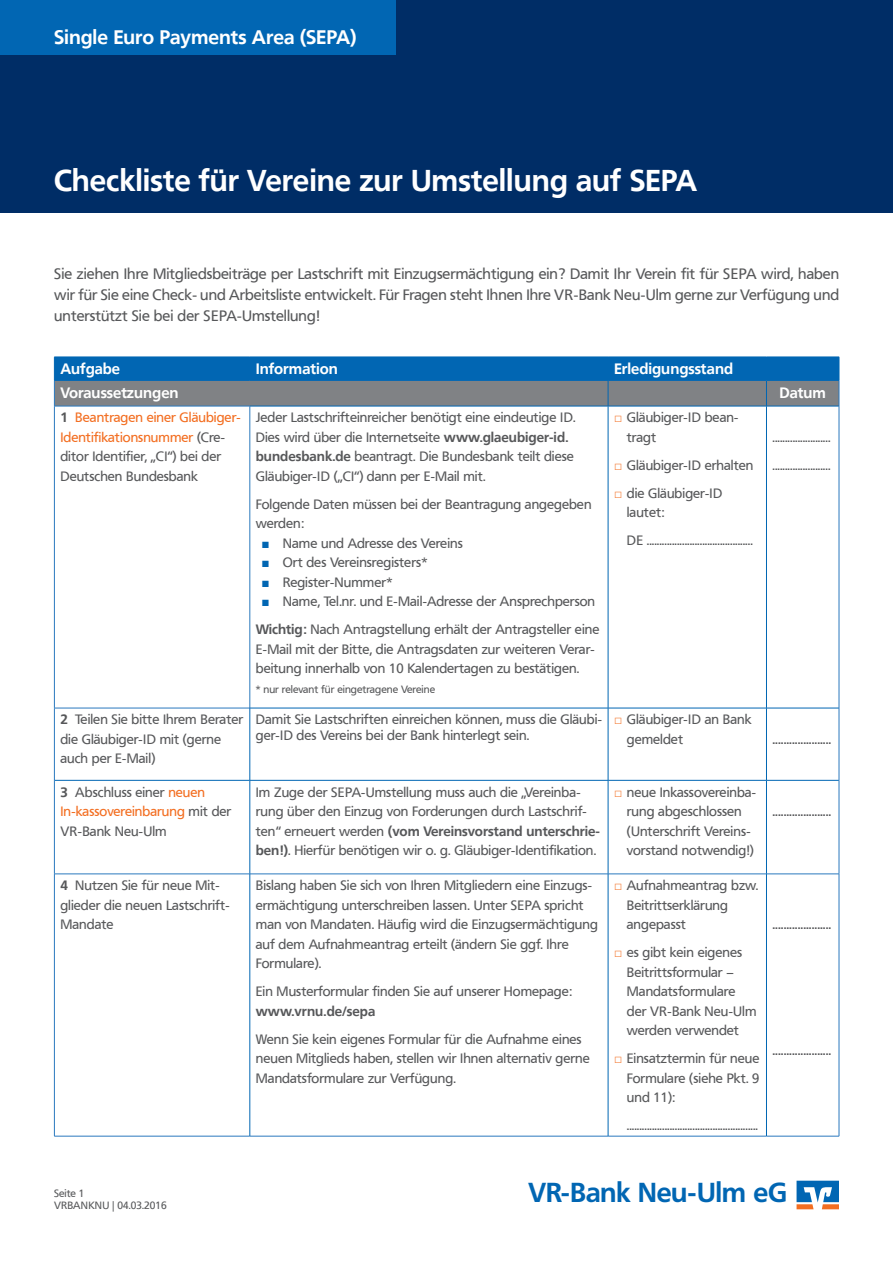
<style>
.page{position:relative;width:893px;height:1263px;background:#fff}
.page>*{position:absolute;margin:0;border:0;box-sizing:border-box;transform-origin:0 0}
.t1{font:700 30px "Frutiger VR";color:#fff}
.t2{font:700 27.15px "Frutiger VR";letter-spacing:-.01em;color:#0166b3}
.t3{font:700 19.5px "Frutiger VR";color:#fff}
.t4{font:15px/21px "Frutiger VR";color:#57585a;text-align:justify}
.t5{font:700 15px "Frutiger VR";color:#fff}
.t6{font:13.5px/19.5px "Frutiger VR";color:#57585a}
.t7{font:700 13.5px "Frutiger VR";color:#57585a}
.t8{font:10.5px/12.6px "Frutiger VR";color:#57585a}
.s1{font-weight:700}
.s2{color:#f36e21}
.s3{font-family:"Arial";color:#0166b3}
.s4{font-family:"Arial";color:#f36e21}
</style>
<div class="page">
<div style="left:0;top:0;width:893px;height:213px;background:#002d66"></div>
<div style="left:0;top:0;width:395px;height:54px;background:#0166b3"></div>
<hr style="left:54px;top:406px;width:196px;height:1px;background:#2b79be">
<hr style="left:54px;top:406px;width:1px;height:302px;background:#2b79be">
<hr style="left:250px;top:406px;width:1px;height:302px;background:#2b79be">
<hr style="left:839px;top:406px;width:1px;height:302px;background:#2b79be">
<hr style="left:54px;top:708px;width:196px;height:1px;background:#2b79be">
<hr style="left:54px;top:708px;width:1px;height:72px;background:#2b79be">
<hr style="left:839px;top:708px;width:1px;height:72px;background:#2b79be">
<hr style="left:54px;top:780px;width:1px;height:94px;background:#2b79be">
<hr style="left:839px;top:780px;width:1px;height:94px;background:#2b79be">
<hr style="left:54px;top:874px;width:196px;height:1px;background:#2b79be">
<hr style="left:54px;top:874px;width:1px;height:262px;background:#2b79be">
<hr style="left:250px;top:874px;width:358px;height:1px;background:#2b79be">
<hr style="left:608px;top:874px;width:158px;height:1px;background:#2b79be">
<hr style="left:766px;top:874px;width:73px;height:1px;background:#2b79be">
<hr style="left:839px;top:874px;width:1px;height:262px;background:#2b79be">
<hr style="left:54px;top:1136px;width:196px;height:1px;background:#2b79be">
<hr style="left:250px;top:1136px;width:358px;height:1px;background:#2b79be">
<hr style="left:608px;top:1136px;width:158px;height:1px;background:#2b79be">
<hr style="left:766px;top:1136px;width:73px;height:1px;background:#2b79be">
<hr style="left:250px;top:406px;width:358px;height:1px;background:#0166b3">
<hr style="left:608px;top:406px;width:158px;height:1px;background:#0166b3">
<hr style="left:608px;top:406px;width:1px;height:302px;background:#0166b3">
<hr style="left:766px;top:406px;width:73px;height:1px;background:#0166b3">
<hr style="left:766px;top:406px;width:1px;height:302px;background:#0166b3">
<hr style="left:250px;top:708px;width:358px;height:1px;background:#0166b3">
<hr style="left:250px;top:708px;width:1px;height:72px;background:#0166b3">
<hr style="left:608px;top:708px;width:158px;height:1px;background:#0166b3">
<hr style="left:608px;top:708px;width:1px;height:72px;background:#0166b3">
<hr style="left:766px;top:708px;width:73px;height:1px;background:#0166b3">
<hr style="left:766px;top:708px;width:1px;height:72px;background:#0166b3">
<hr style="left:55px;top:780px;width:195px;height:1px;background:#0166b3">
<hr style="left:250px;top:780px;width:358px;height:1px;background:#0166b3">
<hr style="left:250px;top:780px;width:1px;height:94px;background:#0166b3">
<hr style="left:608px;top:780px;width:158px;height:1px;background:#0166b3">
<hr style="left:608px;top:780px;width:1px;height:94px;background:#0166b3">
<hr style="left:766px;top:780px;width:73px;height:1px;background:#0166b3">
<hr style="left:766px;top:780px;width:1px;height:94px;background:#0166b3">
<hr style="left:250px;top:874px;width:1px;height:262px;background:#0166b3">
<hr style="left:608px;top:874px;width:1px;height:262px;background:#0166b3">
<hr style="left:766px;top:874px;width:1px;height:262px;background:#0166b3">
<svg style="left:54px;top:357px;width:786px;height:49px;background:#41749b"></svg>
<hr style="left:54px;top:380px;width:196px;height:1px;background:#0166b3">
<hr style="left:250px;top:380px;width:358px;height:1px;background:#0166b3">
<hr style="left:608px;top:380px;width:158px;height:1px;background:#0166b3">
<hr style="left:766px;top:380px;width:73px;height:1px;background:#0166b3">
<svg style="left:796px;top:1181px;width:43px;height:28px"></svg>
<h3 class="t3" style="left:54px;top:25px;width:304px">Single Euro Payments Area (SEPA)</h3>
<h1 class="t1" style="left:54px;top:163px;width:645px">Checkliste für Vereine zur Umstellung auf SEPA</h1>
<p class="t4" style="left:54px;top:264px;width:786px">Sie ziehen Ihre Mitgliedsbeiträge per Lastschrift mit Einzugsermächtigung ein? Damit Ihr Verein fit für SEPA wird, haben wir für Sie eine Check- und Arbeitsliste entwickelt. Für Fragen steht Ihnen Ihre VR-Bank Neu-Ulm gerne zur Verfügung und unterstützt Sie bei der SEPA-Umstellung!</p>
<p class="t5" style="left:60px;top:360px;width:61px">Aufgabe</p>
<p class="t5" style="left:256px;top:360px;width:84px">Information</p>
<p class="t5" style="left:614px;top:360px;width:121px">Erledigungsstand</p>
<p class="t5" style="left:60px;top:384px;width:120px">Voraussetzungen</p>
<p class="t5" style="left:779px;top:384px;width:48px">Datum</p>
<p class="t6" style="left:60px;top:408px;width:182px"><span class="s1">1</span> <span class="s2">Beantragen einer Gläubiger-<br>Identifikationsnummer</span> (Cre&shy;ditor Identifier, „CI“) bei der<br>Deutschen Bundesbank</p>
<p class="t6" style="left:256px;top:408px;width:321px">Jeder Lastschrifteinreicher benötigt eine eindeutige ID.<br>Dies wird über die Internetseite <span class="s1">www.glaeubiger-id. bundesbank.de</span> beantragt. Die Bundesbank teilt diese Gläubiger-ID („CI“) dann per E-Mail mit.</p>
<p class="t6" style="left:256px;top:494px;width:337px">Folgende Daten müssen bei der Beantragung angegeben werden:</p>
<p class="t6" style="left:262px;top:533px;width:203px"><span class="s3">■</span> Name und Adresse des Vereins</p>
<p class="t6" style="left:262px;top:553px;width:168px"><span class="s3">■</span> Ort des Vereinsregisters*</p>
<p class="t6" style="left:262px;top:572px;width:133px"><span class="s3">■</span> Register-Nummer*</p>
<p class="t6" style="left:256px;top:588px;width:345px;line-height:28px;text-align:center"><span class="s3">■</span> Name, Tel.nr. und E-Mail-Adresse der Ansprechperson<br><span class="s1">Wichtig:</span> Nach Antragstellung erhält der Antragsteller eine</p>
<p class="t6" style="left:256px;top:639px;width:340px">E-Mail mit der Bitte, die Antragsdaten zur weiteren Verar&shy;beitung innerhalb von 10 Kalendertagen zu bestätigen.</p>
<p class="t8" style="left:256px;top:683px;width:181px">* nur relevant für eingetragene Vereine</p>
<p class="t6" style="left:627px;top:408px;width:113px;text-indent:-13px"><span class="s4">□</span> Gläubiger-ID bean&shy;tragt</p>
<p class="t6" style="left:614px;top:455px;width:141px"><span class="s4">□</span> Gläubiger-ID erhalten</p>
<p class="t6" style="left:627px;top:483px;width:97px;text-indent:-13px"><span class="s4">□</span> die Gläubiger-ID lautet:</p>
<p class="t6" style="left:627px;top:531px;width:128px">DE ..........................................</p>
<p class="t6" style="left:772px;top:423px;width:60px;line-height:28px">....................... .......................</p>
<p class="t6" style="left:60px;top:710px;width:184px"><span class="s1">2</span> Teilen Sie bitte Ihrem Berater die Gläubiger-ID mit (gerne auch per E-Mail)</p>
<p class="t6" style="left:256px;top:711px;width:348px;line-height:16.2px">Damit Sie Lastschriften einreichen können, muss die Gläubi&shy;ger-ID des Vereins bei der Bank hinterlegt sein.</p>
<p class="t6" style="left:627px;top:710px;width:126px;text-indent:-13px"><span class="s4">□</span> Gläubiger-ID an Bank gemeldet</p>
<p class="t6" style="left:60px;top:782px;width:172px"><span class="s1">3</span> Abschluss einer <span class="s2">neuen<br>In-kassovereinbarung</span> mit der<br>VR-Bank Neu-Ulm</p>
<p class="t6" style="left:256px;top:782px;width:346px">Im Zuge der SEPA-Umstellung muss auch die „Vereinba&shy;rung über den Einzug von Forderungen durch Lastschrif&shy;ten“ erneuert werden <span class="s1">(vom Vereinsvorstand unterschrie&shy;ben!)</span>. Hierfür benötigen wir o. g. Gläubiger-Identifikation.</p>
<p class="t6" style="left:627px;top:782px;width:131px;text-indent:-13px"><span class="s4">□</span> neue Inkassovereinba&shy;rung abgeschlossen (Unterschrift Vereins&shy;vorstand notwendig!)</p>
<p class="t6" style="left:60px;top:876px;width:171px"><span class="s1">4</span> Nutzen Sie für neue Mit&shy;glieder die neuen Lastschrift-<br>Mandate</p>
<p class="t6" style="left:256px;top:876px;width:344px">Bislang haben Sie sich von Ihren Mitgliedern eine Einzugs&shy;ermächtigung unterschreiben lassen. Unter SEPA spricht man von Mandaten. Häufig wird die Einzugsermächtigung auf dem Aufnahmeantrag erteilt (ändern Sie ggf. Ihre Formulare).</p>
<p class="t6" style="left:256px;top:982px;width:318px">Ein Musterformular finden Sie auf unserer Homepage:</p>
<p class="t7" style="left:256px;top:1003px;width:121px">www.vrnu.de/sepa</p>
<p class="t6" style="left:256px;top:1029px;width:336px">Wenn Sie kein eigenes Formular für die Aufnahme eines neuen Mitglieds haben, stellen wir Ihnen alternativ gerne<br>Mandatsformulare zur Verfügung.</p>
<p class="t6" style="left:627px;top:876px;width:133px;text-indent:-13px"><span class="s4">□</span> Aufnahmeantrag bzw.<br>Beitrittserklärung angepasst</p>
<p class="t6" style="left:627px;top:943px;width:131px;text-indent:-13px"><span class="s4">□</span> es gibt kein eigenes<br>Beitrittsformular –<br>Mandatsformulare der VR-Bank Neu-Ulm werden verwendet</p>
<p class="t6" style="left:627px;top:1049px;width:134px;text-align:justify;text-indent:-13px"><span class="s4">□</span> Einsatztermin für neue Formulare (siehe Pkt. 9 und 11):</p>
<p class="t6" style="left:627px;top:1116px;width:133px">....................................................</p>
<p class="t4" style="left:772px;top:728px;width:60px">.....................</p>
<p class="t4" style="left:772px;top:800px;width:60px">.....................</p>
<p class="t4" style="left:772px;top:913px;width:60px">.....................</p>
<p class="t4" style="left:772px;top:1039px;width:60px">.....................</p>
<p class="t8" style="left:54px;top:1187px;width:114px">Seite 1<br>VRBANKNU | 04.03.2016</p>
<h2 class="t2" style="left:529px;top:1176px;width:260px">VR-Bank Neu-Ulm eG</h2>
</div>
